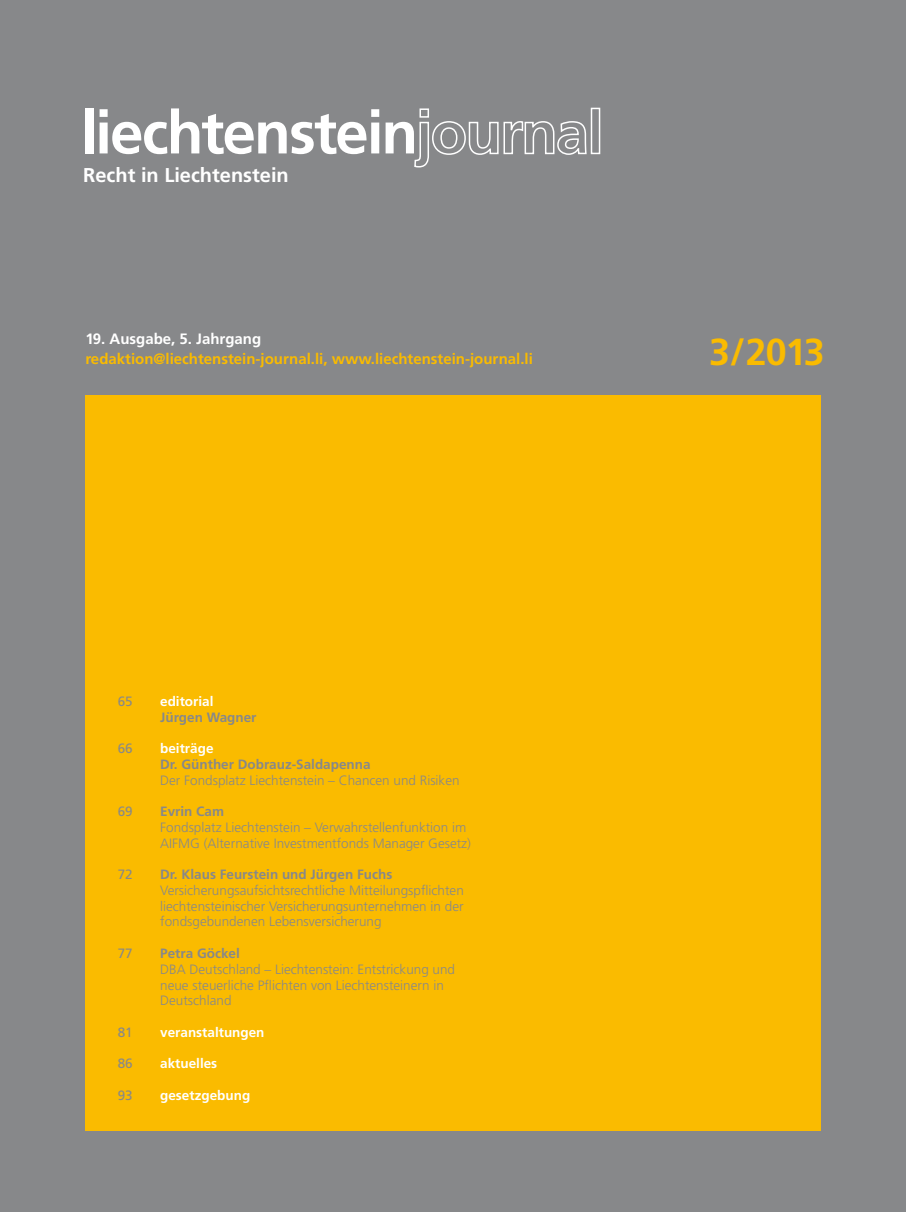
<style>
.page{position:relative;width:906px;height:1212px;background:#87888a}
.page>*{position:absolute;margin:0;border:0;box-sizing:border-box;transform-origin:0 0}
.t1{font:700 60px "Frutiger";letter-spacing:-.03em;color:#fff}
.t2{font:700 37.5px "Frutiger";color:#fabb00}
.t3{font:700 19.95px "Frutiger";color:#fff}
.t4{font:700 15px "Frutiger";color:#fabb00}
.t5{font:700 15px "Frutiger";color:#fff}
.t6{font:300 13.5px/15.8px "Frutiger";color:#87888a}
.t7{font:700 13.5px "Frutiger";color:#87888a}
.t8{font:700 13.5px "Frutiger";color:#fff}
.t9{font:13.5px "Frutiger";color:#87888a}
</style>
<div class="page">
<svg style="left:414px;top:108px;width:173px;height:60px"></svg>
<div style="left:591px;top:108px;width:9px;height:46px;border:2px solid #fff"></div>
<div style="left:85px;top:395px;width:736px;height:736px;background:#fabb00"></div>
<h1 class="t1" style="left:81px;top:97px;width:339px">liechtenstein</h1>
<h3 class="t3" style="left:83px;top:163px;width:207px">Recht in Liechtenstein</h3>
<p class="t5" style="left:85px;top:330px;width:177px">19. Ausgabe, 5. Jahrgang</p>
<p class="t4" style="left:85px;top:350px;width:449px">redaktion@liechtenstein-journal.li, www.liechtenstein-journal.li</p>
<p class="t9" style="left:118px;top:693px;width:17px">65</p>
<p class="t8" style="left:160px;top:693px;width:55px">editorial</p>
<p class="t7" style="left:160px;top:709px;width:98px">Jürgen Wagner</p>
<p class="t9" style="left:118px;top:740px;width:17px">66</p>
<p class="t8" style="left:160px;top:740px;width:55px">beiträge</p>
<p class="t7" style="left:160px;top:756px;width:212px">Dr. Günther Dobrauz-Saldapenna</p>
<p class="t6" style="left:160px;top:772px;width:301px">Der Fondsplatz Liechtenstein – Chancen und Risiken</p>
<p class="t9" style="left:118px;top:803px;width:17px">69</p>
<p class="t7" style="left:160px;top:803px;width:65px">Evrin Cam</p>
<p class="t6" style="left:160px;top:819px;width:312px">Fondsplatz Liechtenstein – Verwahrstellenfunktion im<br>AIFMG (Alternative Investmentfonds Manager Gesetz)</p>
<p class="t9" style="left:118px;top:866px;width:17px">72</p>
<p class="t7" style="left:160px;top:866px;width:234px">Dr. Klaus Feurstein und Jürgen Fuchs</p>
<p class="t6" style="left:160px;top:882px;width:305px;text-align:justify">Versicherungsaufsichtsrechtliche Mitteilungspflichten liechtensteinischer Versicherungsunternehmen in der fondsgebundenen Lebensversicherung</p>
<p class="t9" style="left:118px;top:945px;width:17px">77</p>
<p class="t7" style="left:160px;top:945px;width:81px">Petra Göckel</p>
<p class="t6" style="left:160px;top:961px;width:296px">DBA Deutschland – Liechtenstein: Entstrickung und neue steuerliche Pflichten von Liechtensteinern in<br>Deutschland</p>
<p class="t9" style="left:118px;top:1024px;width:17px">81</p>
<p class="t8" style="left:160px;top:1024px;width:106px">veranstaltungen</p>
<p class="t9" style="left:118px;top:1055px;width:17px">86</p>
<p class="t8" style="left:160px;top:1055px;width:59px">aktuelles</p>
<p class="t9" style="left:118px;top:1087px;width:17px">93</p>
<p class="t8" style="left:160px;top:1087px;width:92px">gesetzgebung</p>
<h2 class="t2" style="left:709px;top:330px;width:117px">3/2013</h2>
</div>
